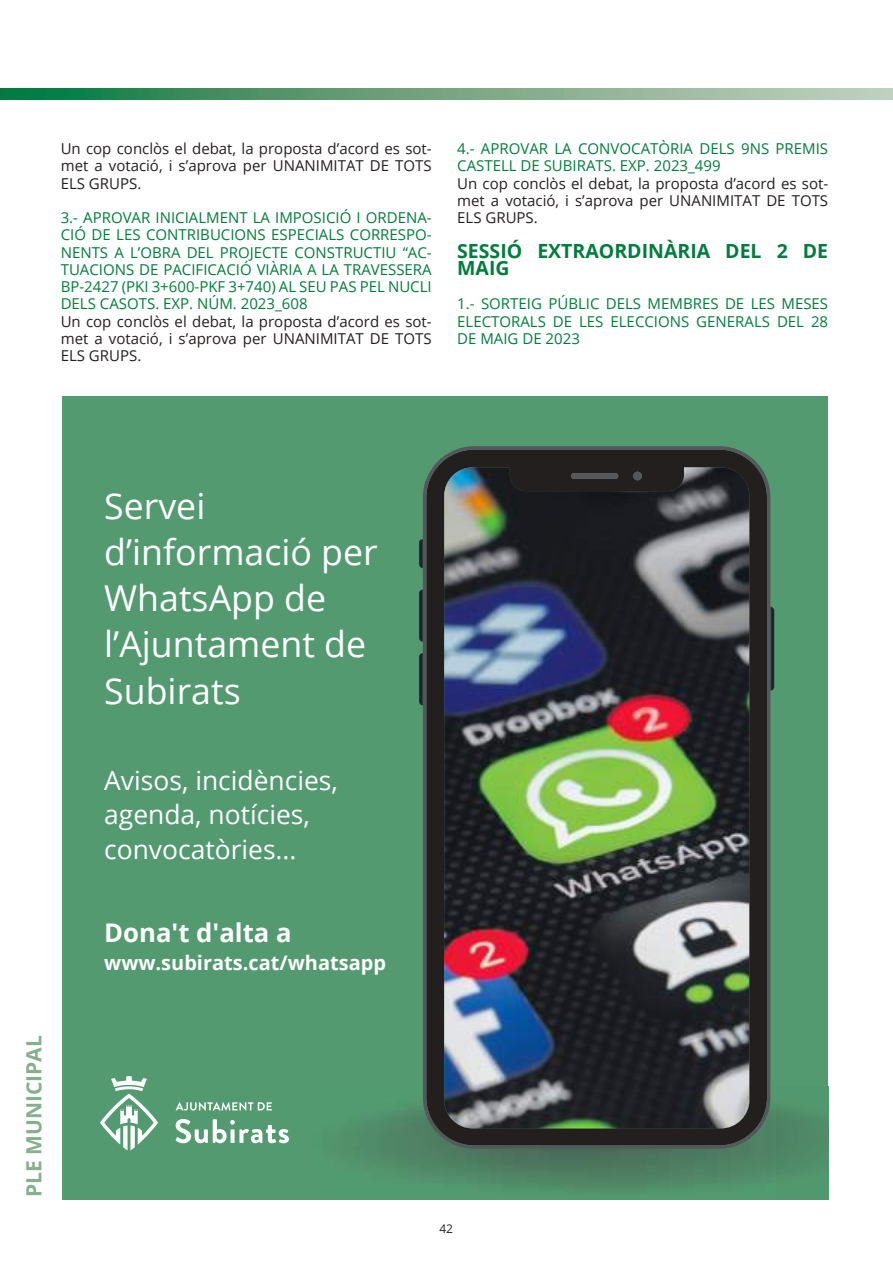
<style>
.page{position:relative;width:893px;height:1263px;background:#fff}
.page>*{position:absolute;margin:0;border:0;box-sizing:border-box;transform-origin:0 0}
.t1{font:35.7px/46px "Open Sans";color:#fff}
.t2{font:26.4px/34.2px "Open Sans";color:#fff}
.t3{font:700 25.65px "Open Sans";color:#fff}
.t4{font:700 21px "Open Sans";color:#86b08c}
.t5{font:700 19.95px "Open Sans";color:#fff}
.t6{font:700 19.5px/17.2px "Open Sans";color:#007d3e}
.t7{font:15px/17.2px "Open Sans";color:#007d3e;text-align:justify}
.t8{font:15px/17.2px "Open Sans";color:#241f1f;text-align:justify}
.t9{font:12px "Open Sans";color:#241f1f}
</style>
<div class="page">
<svg style="left:0;top:88px;width:893px;height:12px"></svg>
<div style="left:63px;top:396px;width:765px;height:803px;background:#539a70"></div>
<svg style="left:100px;top:1076px;width:58px;height:74px"></svg>
<svg style="left:176px;top:1102px;width:96px;height:8px"></svg>
<svg style="left:175px;top:1119px;width:114px;height:24px"></svg>
<svg style="left:419px;top:539px;width:4px;height:29px"></svg>
<svg style="left:419px;top:590px;width:4px;height:52px"></svg>
<svg style="left:419px;top:653px;width:4px;height:52px"></svg>
<svg style="left:770px;top:607px;width:4px;height:84px"></svg>
<img style="left:423px;top:446px;width:347px;height:703px">
<p class="t8" style="left:61px;top:140px;width:372px">Un cop conclòs el debat, la proposta d’acord es sot&shy;met a votació, i s’aprova per UNANIMITAT DE TOTS ELS GRUPS.</p>
<p class="t7" style="left:61px;top:209px;width:372px">3.- APROVAR INICIALMENT LA IMPOSICIÓ I ORDENA-CIÓ DE LES CONTRIBUCIONS ESPECIALS CORRESPO-NENTS A L’OBRA DEL PROJECTE CONSTRUCTIU “AC-TUACIONS DE PACIFICACIÓ VIÀRIA A LA TRAVESSERA BP-2427 (PKI 3+600-PKF 3+740) AL SEU PAS PEL NUCLI DELS CASOTS. EXP. NÚM. 2023_608</p>
<p class="t8" style="left:61px;top:312px;width:372px">Un cop conclòs el debat, la proposta d’acord es sot&shy;met a votació, i s’aprova per UNANIMITAT DE TOTS ELS GRUPS.</p>
<p class="t7" style="left:457px;top:140px;width:372px">4.- APROVAR LA CONVOCATÒRIA DELS 9NS PREMIS<br>CASTELL DE SUBIRATS. EXP. 2023_499</p>
<p class="t8" style="left:457px;top:174px;width:372px">Un cop conclòs el debat, la proposta d’acord es sot&shy;met a votació, i s’aprova per UNANIMITAT DE TOTS ELS GRUPS.</p>
<h3 class="t6" style="left:457px;top:241px;width:372px">SESSIÓ EXTRAORDINÀRIA DEL 2 DE<br>MAIG</h3>
<p class="t7" style="left:457px;top:295px;width:372px">1.- SORTEIG PÚBLIC DELS MEMBRES DE LES MESES ELECTORALS DE LES ELECCIONS GENERALS DEL 28<br>DE MAIG DE 2023</p>
<h3 class="t4" style="left:19px;top:1197px;width:163px;rotate:-90deg">PLE MUNICIPAL</h3>
<h1 class="t1" style="left:104px;top:482px;width:275px">Servei d’informació per<br>WhatsApp de l’Ajuntament de<br>Subirats</h1>
<h2 class="t2" style="left:104px;top:763px;width:235px">Avisos, incidències, agenda, notícies, convocatòries...</h2>
<h3 class="t3" style="left:104px;top:915px;width:189px">Dona't d'alta a</h3>
<h3 class="t5" style="left:104px;top:949px;width:283px">www.subirats.cat/whatsapp</h3>
<p class="t9" style="left:439px;top:1221px;width:15px">42</p>
</div>
